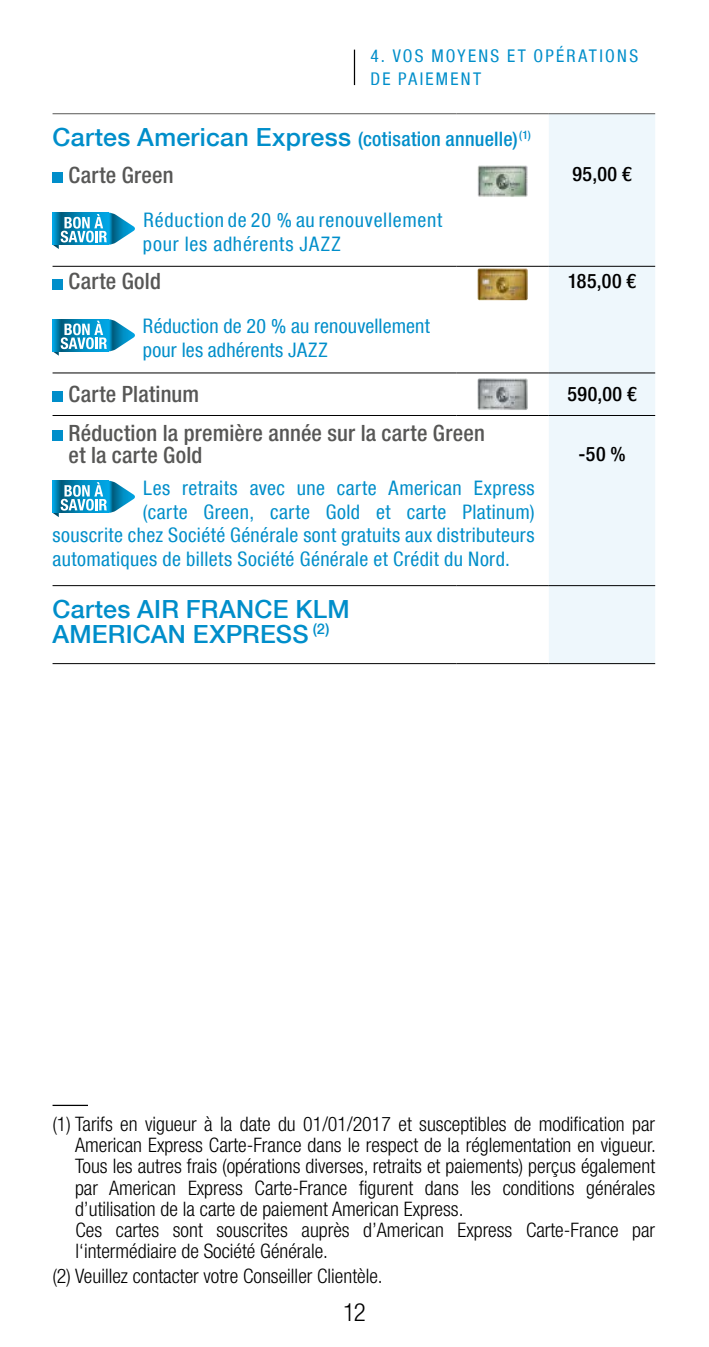
<style>
.page{position:relative;width:709px;height:1347px;background:#fff}
.page>*{position:absolute;margin:0;border:0;box-sizing:border-box;transform-origin:0 0}
.t1{font:500 25px/25px "Helvetica Neue LT Com";letter-spacing:.01em;color:#008eca}
.t2{font:300 condensed 25px "Helvetica Neue LT Com";color:#000}
.t3{font:500 condensed 22.5px/22.5px "Helvetica Neue LT Com";letter-spacing:.01em;color:#575756}
.t4{font:300 condensed 20px/21.2px "Helvetica Neue LT Com";color:#000}
.t5{font:condensed 20px/23.8px "Helvetica Neue LT Com";letter-spacing:.02em;color:#008eca}
.t6{font:condensed 20px/23.8px "Helvetica Neue LT Com";letter-spacing:.04em;color:#008eca}
.t7{font:500 condensed 20px "Helvetica Neue LT Com";letter-spacing:.03em;color:#000}
.t8{font:condensed 17.5px/22.5px "Helvetica Neue LT Com";letter-spacing:.13em;color:#008eca}
.s1{font-stretch:condensed;font-size:20px}
</style>
<div class="page">
<hr style="left:354px;top:50px;width:1px;height:35px;background:#000">
<hr style="left:53px;top:1104px;width:35px;height:2px;background:#000">
<div style="left:549px;top:114px;width:106px;height:549px;background:#eef7fc"></div>
<hr style="left:53px;top:415px;width:403px;height:1px;background:#000">
<hr style="left:456px;top:415px;width:93px;height:1px;background:#000">
<hr style="left:549px;top:415px;width:106px;height:1px;background:#000">
<hr style="left:53px;top:266px;width:403px;height:1px;background:#000">
<hr style="left:456px;top:266px;width:93px;height:1px;background:#000">
<hr style="left:549px;top:266px;width:106px;height:1px;background:#000">
<hr style="left:53px;top:372px;width:403px;height:1px;background:#000">
<hr style="left:456px;top:372px;width:93px;height:1px;background:#000">
<hr style="left:549px;top:372px;width:106px;height:1px;background:#000">
<hr style="left:53px;top:585px;width:403px;height:1px;background:#000">
<hr style="left:456px;top:585px;width:93px;height:1px;background:#000">
<hr style="left:549px;top:585px;width:106px;height:1px;background:#000">
<hr style="left:53px;top:113px;width:403px;height:1px;background:#575756">
<hr style="left:456px;top:113px;width:93px;height:1px;background:#575756">
<hr style="left:549px;top:113px;width:106px;height:1px;background:#575756">
<hr style="left:53px;top:663px;width:403px;height:1px;background:#000">
<hr style="left:456px;top:663px;width:93px;height:1px;background:#000">
<hr style="left:549px;top:663px;width:106px;height:1px;background:#000">
<div style="left:53px;top:172px;width:10px;height:11px;background:#008eca"></div>
<img style="left:477px;top:165px;width:51px;height:32px">
<svg style="left:53px;top:213px;width:82px;height:36px"></svg>
<div style="left:53px;top:279px;width:10px;height:10px;background:#008eca"></div>
<img style="left:477px;top:268px;width:51px;height:32px">
<svg style="left:53px;top:319px;width:82px;height:37px"></svg>
<div style="left:53px;top:391px;width:10px;height:11px;background:#008eca"></div>
<img style="left:477px;top:378px;width:51px;height:32px">
<div style="left:53px;top:430px;width:10px;height:10px;background:#008eca"></div>
<svg style="left:53px;top:481px;width:82px;height:36px"></svg>
<p class="t8" style="left:370px;top:45px;width:269px">4. VOS MOYENS ET OPÉRATIONS<br>DE PAIEMENT</p>
<p class="t1" style="left:53px;top:124px;width:480px">Cartes American Express <span class="s1">(cotisation annuelle)</span><sup>(1)</sup></p>
<p class="t3" style="left:69px;top:164px;width:107px">Carte Green</p>
<p class="t7" style="left:572px;top:162px;width:61px">95,00 €</p>
<p class="t6" style="left:143px;top:208px;width:301px">Réduction de 20 % au renouvellement pour les adhérents JAZZ</p>
<p class="t3" style="left:69px;top:270px;width:94px">Carte Gold</p>
<p class="t7" style="left:568px;top:269px;width:70px">185,00 €</p>
<p class="t5" style="left:143px;top:314px;width:288px">Réduction de 20 % au renouvellement pour les adhérents JAZZ</p>
<p class="t3" style="left:69px;top:383px;width:132px">Carte Platinum</p>
<p class="t7" style="left:567px;top:382px;width:71px">590,00 €</p>
<p class="t3" style="left:69px;top:421px;width:418px">Réduction la première année sur la carte Green et la carte Gold</p>
<p class="t7" style="left:578px;top:442px;width:49px">-50 %</p>
<p class="t5" style="left:143px;top:476px;width:393px">Les retraits avec une carte American Express</p>
<p class="t5" style="left:143px;top:499px;width:393px">(carte Green, carte Gold et carte Platinum)</p>
<p class="t5" style="left:53px;top:523px;width:483px">souscrite chez Société Générale sont gratuits aux distributeurs</p>
<p class="t5" style="left:53px;top:547px;width:459px">automatiques de billets Société Générale et Crédit du Nord.</p>
<p class="t1" style="left:53px;top:596px;width:298px">Cartes AIR FRANCE KLM<br>AMERICAN EXPRESS <sup>(2)</sup></p>
<p class="t4" style="left:75px;top:1113px;width:582px;text-indent:-23px">(1) Tarifs en vigueur à la date du 01/01/2017 et susceptibles de modification par American Express Carte-France dans le respect de la réglementation en vigueur.<br>Tous les autres frais (opérations diverses, retraits et paiements) perçus également par American Express Carte-France figurent dans les conditions générales d’utilisation de la carte de paiement American Express.<br>Ces cartes sont souscrites auprès d’American Express Carte-France par l‘intermédiaire de Société Générale.</p>
<p class="t4" style="left:53px;top:1265px;width:332px">(2) Veuillez contacter votre Conseiller Clientèle.</p>
<p class="t2" style="left:343px;top:1298px;width:24px">12</p>
</div>
